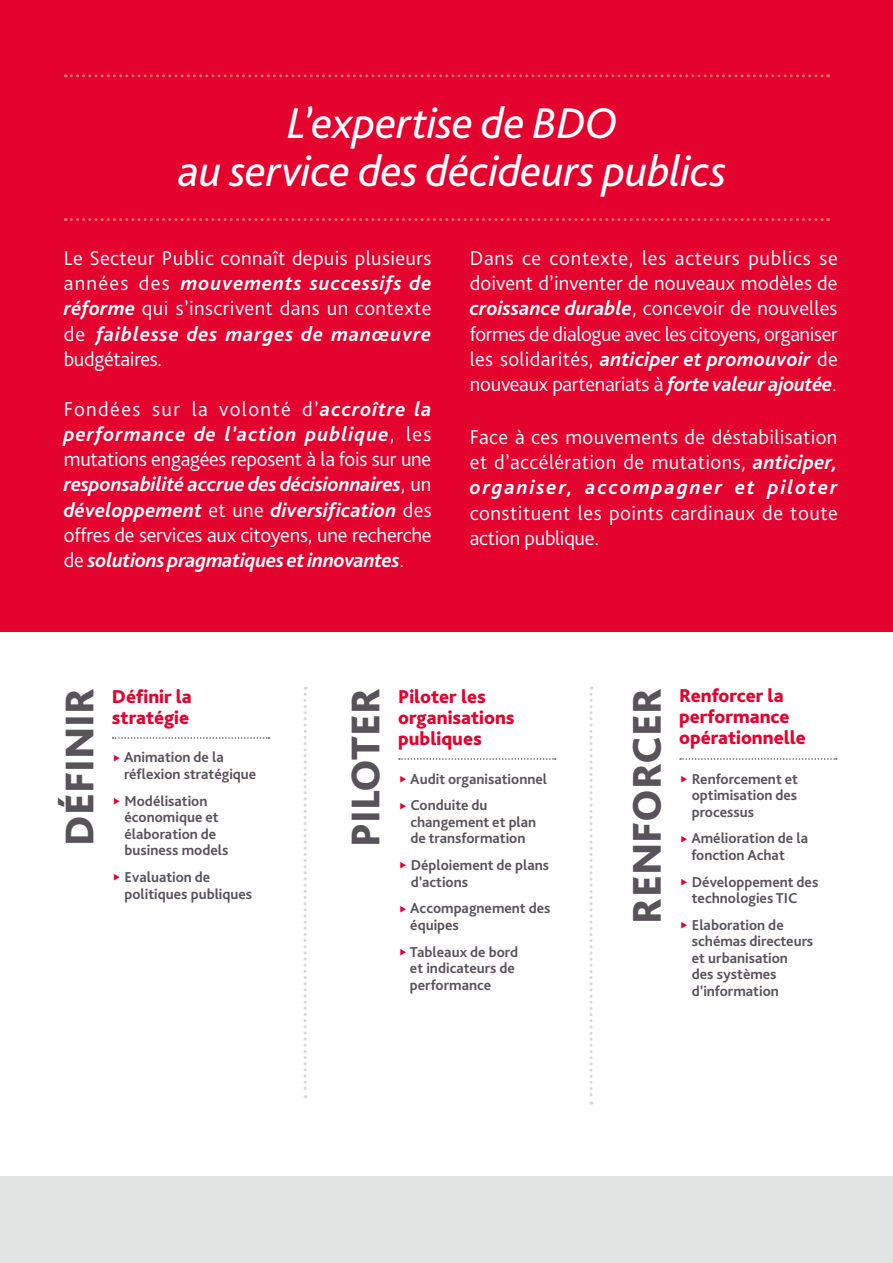
<style>
.page{position:relative;width:893px;height:1263px;background:#fff}
.page>*{position:absolute;margin:0;border:0;box-sizing:border-box;transform-origin:0 0}
.t1{font:italic 45px/48px "Bliss Pro";letter-spacing:-.005em;color:#fff;text-align:center}
.t2{font:800 42px "Bliss Pro";color:#58525b}
.t3{font:300 21px/25.2px "Bliss Pro";letter-spacing:.015em;color:#fff;text-align:justify}
.t4{font:italic 700 21px/25.2px "Bliss Pro";letter-spacing:-.015em;color:#fff;text-align:justify}
.t5{font:800 19.5px/21px "Bliss Pro";color:#e4032e}
.t6{font:700 15px/16.5px "Bliss Pro";color:#58525b}
.s1{font-weight:700;font-style:italic}
.s2{font-weight:300;font-style:normal}
</style>
<div class="page">
<div style="left:0;top:1176px;width:893px;height:87px;background:#e2e4e3"></div>
<div style="left:0;top:0;width:893px;height:631px;background:#e4032e"></div>
<svg style="left:113px;top:737px;width:156px;height:2px"></svg>
<svg style="left:399px;top:758px;width:157px;height:2px"></svg>
<svg style="left:680px;top:758px;width:157px;height:2px"></svg>
<svg style="left:304px;top:687px;width:3px;height:411px"></svg>
<svg style="left:589px;top:687px;width:3px;height:417px"></svg>
<svg style="left:65px;top:74px;width:764px;height:3px"></svg>
<svg style="left:65px;top:218px;width:764px;height:3px"></svg>
<h1 class="t1" style="left:179px;top:98px;width:549px">L’expertise de BDO<br>au service des décideurs publics</h1>
<p class="t3" style="left:64px;top:245px;width:369px">Le Secteur Public connaît depuis plusieurs années des <span class="s1">mouvements successifs de réforme</span> qui s’inscrivent dans un contexte de <span class="s1">faiblesse des marges de manœuvre </span>budgétaires.</p>
<p class="t4" style="left:64px;top:396px;width:369px"><span class="s2">Fondées sur la volonté d’</span>accroître la performance de l’action publique<span class="s2">, les mutations engagées reposent à la fois sur une </span>responsabilité accrue des décisionnaires<span class="s2">, un </span>développement <span class="s2">et une</span> diversification <span class="s2">des offres de services aux citoyens, une recherche de</span> solutions pragmatiques et innovantes<span class="s2">.</span></p>
<p class="t3" style="left:470px;top:245px;width:369px">Dans ce contexte, les acteurs publics se doivent d’inventer de nouveaux modèles de <span class="s1">croissance durable</span>, concevoir de nouvelles formes de dialogue avec les citoyens, organiser les solidarités, <span class="s1">anticiper et promouvoir</span> de nouveaux partenariats à <span class="s1">forte valeur ajoutée</span>.</p>
<p class="t3" style="left:470px;top:424px;width:369px">Face à ces mouvements de déstabilisation et d’accélération de mutations, <span class="s1">anticiper, organiser, accompagner et piloter</span></p>
<p class="t3" style="left:470px;top:499px;width:369px">constituent les points cardinaux de toute action publique.</p>
<h2 class="t2" style="left:53px;top:846px;width:159px;rotate:-90deg">DÉFINIR</h2>
<h2 class="t2" style="left:340px;top:847px;width:161px;rotate:-90deg">PILOTER</h2>
<h2 class="t2" style="left:621px;top:923px;width:237px;rotate:-90deg">RENFORCER</h2>
<p class="t5" style="left:112px;top:685px;width:82px">Définir la stratégie</p>
<p class="t6" style="left:124px;top:749px;width:134px">Animation de la réflexion stratégique</p>
<p class="t6" style="left:125px;top:792px;width:105px">Modélisation économique et élaboration de business models</p>
<p class="t6" style="left:125px;top:868px;width:129px">Evaluation de politiques publiques</p>
<p class="t5" style="left:398px;top:685px;width:118px">Piloter les organisations publiques</p>
<p class="t6" style="left:410px;top:765px;width:138px;line-height:26.7px">Audit organisationnel<br>Conduite du</p>
<p class="t6" style="left:410px;top:813px;width:127px">changement et plan de transformation</p>
<p class="t6" style="left:411px;top:856px;width:140px">Déploiement de plans d’actions</p>
<p class="t6" style="left:410px;top:900px;width:142px">Accompagnement des équipes</p>
<p class="t6" style="left:410px;top:943px;width:110px">Tableaux de bord et indicateurs de performance</p>
<p class="t5" style="left:679px;top:685px;width:128px">Renforcer la performance opérationnelle</p>
<p class="t6" style="left:692px;top:770px;width:108px;text-align:justify">Renforcement et optimisation des processus</p>
<p class="t6" style="left:691px;top:830px;width:118px">Amélioration de la fonction Achat</p>
<p class="t6" style="left:692px;top:873px;width:128px">Développement des technologies TIC</p>
<p class="t6" style="left:692px;top:916px;width:123px">Elaboration de schémas directeurs et urbanisation des systèmes d’information</p>
</div>
